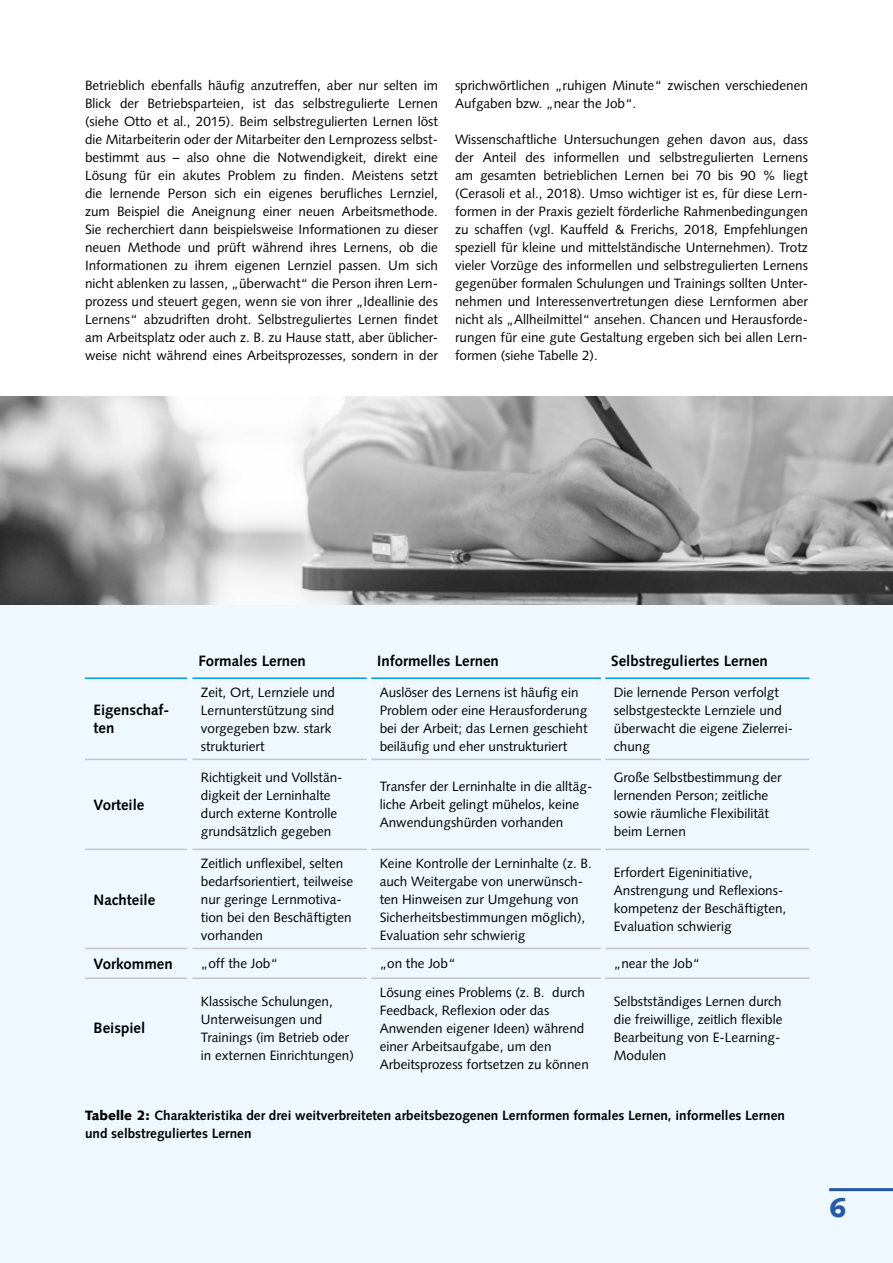
<style>
.page{position:relative;width:893px;height:1263px;background:#fff}
.page>*{position:absolute;margin:0;border:0;box-sizing:border-box;transform-origin:0 0}
.t1{font:900 27px "Syntax LT Std";color:#265aa6}
.t2{font:700 15px/18px "Syntax LT Std";color:#000}
.t3{font:13.5px/18px "Syntax LT Std";color:#000}
.t4{font:700 13.5px/18px "Syntax LT Std";color:#000}
.s1{font-weight:900}
</style>
<div class="page">
<div style="left:0;top:604px;width:893px;height:659px;background:#eef8fe"></div>
<hr style="left:85px;top:677px;width:102px;height:2px;background:#009fe3">
<hr style="left:371px;top:677px;width:230px;height:2px;background:#009fe3">
<hr style="left:605px;top:677px;width:204px;height:2px;background:#009fe3">
<hr style="left:192px;top:677px;width:175px;height:2px;background:#009fe3">
<hr style="left:85px;top:759px;width:102px;height:1px;background:#c6c6c6">
<hr style="left:85px;top:849px;width:102px;height:1px;background:#c6c6c6">
<hr style="left:85px;top:948px;width:102px;height:1px;background:#c6c6c6">
<hr style="left:85px;top:977px;width:102px;height:2px;background:#c6c6c6">
<hr style="left:192px;top:759px;width:175px;height:1px;background:#c6c6c6">
<hr style="left:192px;top:849px;width:175px;height:1px;background:#c6c6c6">
<hr style="left:192px;top:948px;width:175px;height:1px;background:#c6c6c6">
<hr style="left:192px;top:977px;width:175px;height:2px;background:#c6c6c6">
<hr style="left:371px;top:759px;width:230px;height:1px;background:#c6c6c6">
<hr style="left:371px;top:849px;width:230px;height:1px;background:#c6c6c6">
<hr style="left:371px;top:948px;width:230px;height:1px;background:#c6c6c6">
<hr style="left:371px;top:977px;width:230px;height:2px;background:#c6c6c6">
<hr style="left:605px;top:759px;width:204px;height:1px;background:#c6c6c6">
<hr style="left:605px;top:849px;width:204px;height:1px;background:#c6c6c6">
<hr style="left:605px;top:948px;width:204px;height:1px;background:#c6c6c6">
<hr style="left:605px;top:977px;width:204px;height:2px;background:#c6c6c6">
<hr style="left:829px;top:1188px;width:64px;height:3px;background:#265aa6">
<img style="left:0;top:396px;width:893px;height:208px">
<p class="t3" style="left:85px;top:76px;width:354px;text-align:justify">Betrieblich ebenfalls häufig anzutreffen, aber nur selten im Blick der Betriebsparteien, ist das selbstregulierte Lernen (siehe Otto et al., 2015). Beim selbstregulierten Lernen löst die Mitarbeiterin oder der Mitarbeiter den Lernprozess selbst&shy;bestimmt aus – also ohne die Notwendigkeit, direkt eine Lösung für ein akutes Problem zu finden. Meistens setzt die lernende Person sich ein eigenes berufliches Lernziel, zum Beispiel die Aneignung einer neuen Arbeitsmethode.<br>Sie recherchiert dann beispielsweise Informationen zu dieser neuen Methode und prüft während ihres Lernens, ob die Informationen zu ihrem eigenen Lernziel passen. Um sich nicht ablenken zu lassen, „überwacht“ die Person ihren Lern&shy;prozess und steuert gegen, wenn sie von ihrer „Ideallinie des Lernens“ abzudriften droht. Selbstreguliertes Lernen findet am Arbeitsplatz oder auch z. B. zu Hause statt, aber üblicher&shy;weise nicht während eines Arbeitsprozesses, sondern in der</p>
<p class="t3" style="left:455px;top:76px;width:354px">sprichwörtlichen „ruhigen Minute“ zwischen verschiedenen<br>Aufgaben bzw. „near the Job“.</p>
<p class="t3" style="left:455px;top:130px;width:354px;text-align:justify">Wissenschaftliche Untersuchungen gehen davon aus, dass der Anteil des informellen und selbstregulierten Lernens am gesamten betrieblichen Lernen bei 70 bis 90 % liegt (Cerasoli et al., 2018). Umso wichtiger ist es, für diese Lern&shy;formen in der Praxis gezielt förderliche Rahmenbedingungen zu schaffen (vgl. Kauffeld &amp; Frerichs, 2018, Empfehlungen speziell für kleine und mittelständische Unternehmen). Trotz vieler Vorzüge des informellen und selbstregulierten Lernens gegenüber formalen Schulungen und Trainings sollten Unter&shy;nehmen und Interessenvertretungen diese Lernformen aber nicht als „Allheilmittel“ ansehen. Chancen und Herausforde&shy;rungen für eine gute Gestaltung ergeben sich bei allen Lern&shy;formen (siehe Tabelle 2).</p>
<p class="t2" style="left:94px;top:701px;width:77px">Eigenschaf&shy;ten</p>
<p class="t2" style="left:94px;top:796px;width:52px">Vorteile</p>
<p class="t2" style="left:94px;top:890px;width:63px">Nachteile</p>
<p class="t2" style="left:198px;top:652px;width:109px">Formales Lernen</p>
<p class="t2" style="left:377px;top:652px;width:123px">Informelles Lernen</p>
<p class="t2" style="left:611px;top:652px;width:158px">Selbstreguliertes Lernen</p>
<p class="t3" style="left:201px;top:683px;width:136px">Zeit, Ort, Lernziele und<br>Lernunterstützung sind vorgegeben bzw. stark strukturiert</p>
<p class="t3" style="left:380px;top:683px;width:209px">Auslöser des Lernens ist häufig ein Problem oder eine Herausforderung bei der Arbeit; das Lernen geschieht beiläufig und eher unstrukturiert</p>
<p class="t3" style="left:614px;top:683px;width:181px">Die lernende Person verfolgt selbstgesteckte Lernziele und überwacht die eigene Zielerrei&shy;chung</p>
<p class="t3" style="left:201px;top:769px;width:143px">Richtigkeit und Vollstän&shy;digkeit der Lerninhalte durch externe Kontrolle grundsätzlich gegeben</p>
<p class="t3" style="left:380px;top:778px;width:214px">Transfer der Lerninhalte in die alltäg&shy;liche Arbeit gelingt mühelos, keine<br>Anwendungshürden vorhanden</p>
<p class="t3" style="left:614px;top:769px;width:169px">Große Selbstbestimmung der lernenden Person; zeitliche sowie räumliche Flexibilität beim Lernen</p>
<p class="t3" style="left:201px;top:854px;width:154px">Zeitlich unflexibel, selten bedarfsorientiert, teilweise nur geringe Lernmotiva&shy;tion bei den Beschäftigten vorhanden</p>
<p class="t3" style="left:380px;top:854px;width:214px">Keine Kontrolle der Lerninhalte (z. B. auch Weitergabe von unerwünsch&shy;ten Hinweisen zur Umgehung von Sicherheitsbestimmungen möglich), Evaluation sehr schwierig</p>
<p class="t3" style="left:614px;top:863px;width:174px">Erfordert Eigeninitiative,<br>Anstrengung und Reflexions&shy;kompetenz der Beschäftigten,<br>Evaluation schwierig</p>
<p class="t2" style="left:94px;top:955px;width:81px">Vorkommen</p>
<p class="t3" style="left:201px;top:955px;width:79px">„off the Job“</p>
<p class="t3" style="left:380px;top:955px;width:77px">„on the Job“</p>
<p class="t3" style="left:614px;top:955px;width:88px">„near the Job“</p>
<p class="t3" style="left:201px;top:992px;width:155px">Klassische Schulungen,<br>Unterweisungen und<br>Trainings (im Betrieb oder in externen Einrichtungen)</p>
<p class="t3" style="left:380px;top:983px;width:211px">Lösung eines Problems (z. B. durch<br>Feedback, Reflexion oder das<br>Anwenden eigener Ideen) während einer Arbeitsaufgabe, um den<br>Arbeitsprozess fortsetzen zu können</p>
<p class="t3" style="left:614px;top:992px;width:170px">Selbstständiges Lernen durch die freiwillige, zeitlich flexible<br>Bearbeitung von E-Learning-<br>Modulen</p>
<p class="t4" style="left:85px;top:1106px;width:701px"><span class="s1">Tabelle 2:</span> Charakteristika der drei weitverbreiteten arbeitsbezogenen Lernformen formales Lernen, informelles Lernen und selbstreguliertes Lernen</p>
<p class="t2" style="left:94px;top:1019px;width:53px">Beispiel</p>
<h1 class="t1" style="left:829px;top:1192px;width:19px">6</h1>
</div>
